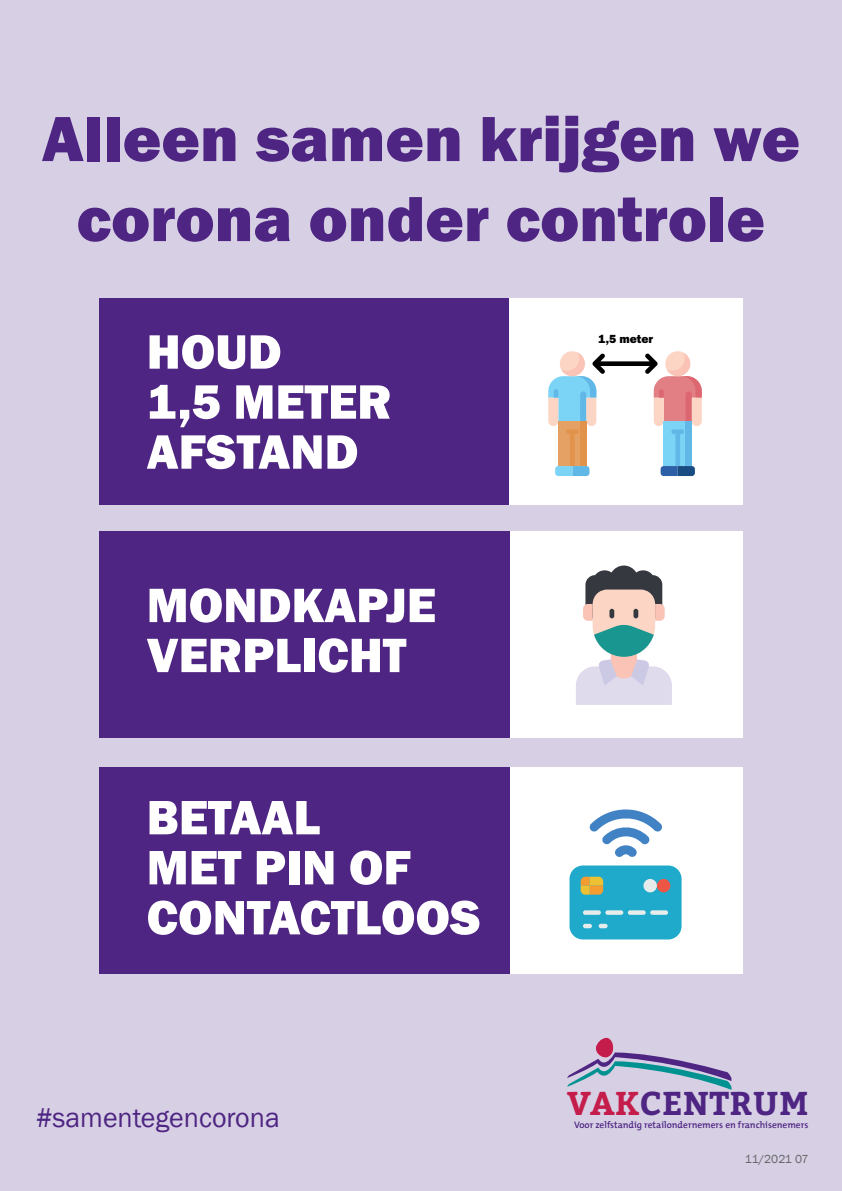
<style>
.page{position:relative;width:842px;height:1191px;background:#d7d0e5}
.page>*{position:absolute;margin:0;border:0;box-sizing:border-box;transform-origin:0 0}
.t1{font:800 66px/80px "Franklin Gothic";color:#4e2582;text-align:center}
.t2{font:800 50px/50px "Franklin Gothic";color:#fff}
.t3{font:700 32.9px "Bitter";letter-spacing:.02em;color:#4e2582}
.t4{font:28px "Franklin Gothic";color:#4e2582}
.t5{font:12.2px "Franklin Gothic URW Hea";color:#000001}
.t6{font:12px "Franklin Gothic";letter-spacing:-.02em;color:#636366}
.t7{font:600 9.5px "The Mix";color:#4e2582}
.s1{color:#c41c4b}
</style>
<div class="page">
<div style="left:99px;top:298px;width:410px;height:206px;background:#4e2582"></div>
<div style="left:509px;top:298px;width:234px;height:206px;background:#fff"></div>
<div style="left:509px;top:531px;width:234px;height:206px;background:#fff"></div>
<div style="left:509px;top:767px;width:234px;height:206px;background:#fff"></div>
<div style="left:99px;top:531px;width:410px;height:207px;background:#4e2582"></div>
<div style="left:99px;top:767px;width:410px;height:206px;background:#4e2582"></div>
<svg style="left:558px;top:426px;width:22px;height:40px"></svg>
<div style="left:580px;top:421px;width:6px;height:45px;background:#e2934b"></div>
<svg style="left:555px;top:466px;width:34px;height:10px"></svg>
<svg style="left:664px;top:426px;width:21px;height:40px"></svg>
<div style="left:685px;top:421px;width:7px;height:45px;background:#61b8e7"></div>
<svg style="left:661px;top:466px;width:34px;height:10px"></svg>
<div style="left:566px;top:429px;width:13px;height:5px;background:#e2934b;border-radius:2px"></div>
<div style="left:671px;top:429px;width:13px;height:5px;background:#61b8e7;border-radius:2px"></div>
<svg style="left:548px;top:352px;width:154px;height:74px"></svg>
<svg style="left:576px;top:565px;width:96px;height:140px"></svg>
<div style="left:609px;top:609px;width:5px;height:9px;background:#35383f;border-radius:2px"></div>
<div style="left:633px;top:609px;width:5px;height:9px;background:#35383f;border-radius:2px"></div>
<svg style="left:567px;top:1037px;width:165px;height:52px"></svg>
<div style="left:569px;top:865px;width:112px;height:74px;background:#1faacb;border-radius:13px"></div>
<svg style="left:581px;top:876px;width:22px;height:18px"></svg>
<svg style="left:583px;top:910px;width:18px;height:4px"></svg>
<svg style="left:605px;top:910px;width:18px;height:4px"></svg>
<svg style="left:628px;top:910px;width:18px;height:4px"></svg>
<svg style="left:650px;top:910px;width:18px;height:4px"></svg>
<div style="left:583px;top:923px;width:9px;height:5px;background:#e6ecec;border-radius:2px"></div>
<div style="left:599px;top:923px;width:9px;height:5px;background:#e6ecec;border-radius:2px"></div>
<div style="left:657px;top:879px;width:13px;height:13px;background:#ed5645;border-radius:50%"></div>
<div style="left:643px;top:879px;width:14px;height:13px;background:#e6ecec;border-radius:50%"></div>
<svg style="left:589px;top:809px;width:73px;height:48px"></svg>
<h1 class="t1" style="left:42px;top:99px;width:760px">Alleen samen krijgen we corona onder controle</h1>
<p class="t2" style="left:147px;top:327px;width:247px">HOUD<br>1,5 METER<br>AFSTAND</p>
<p class="t2" style="left:147px;top:580px;width:291px">MONDKAPJE<br>VERPLICHT</p>
<p class="t2" style="left:147px;top:792px;width:335px">BETAAL<br>MET PIN OF<br>CONTACTLOOS</p>
<p class="t4" style="left:36px;top:1100px;width:245px">#samentegencorona</p>
<p class="t5" style="left:598px;top:331px;width:56px">1,5 meter</p>
<p class="t3" style="left:567px;top:1081px;width:243px"><span class="s1">VAK</span>CENTRUM</p>
<p class="t7" style="left:574px;top:1117px;width:236px">Voor zelfstandig retailondernemers en franchisenemers</p>
<p class="t6" style="left:745px;top:1152px;width:65px">11/2021 07</p>
</div>
